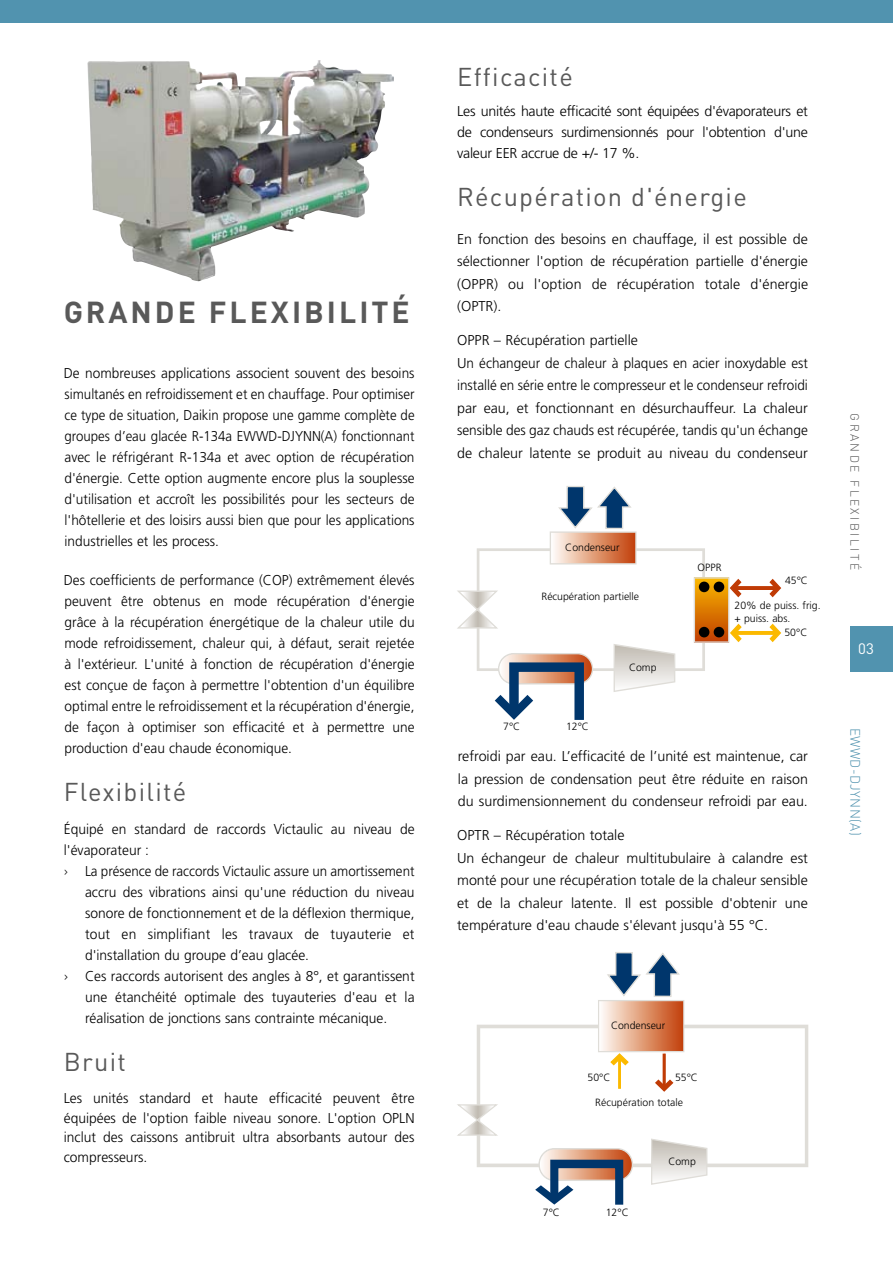
<style>
.page{position:relative;width:893px;height:1263px;background:#fff}
.page>*{position:absolute;margin:0;border:0;box-sizing:border-box;transform-origin:0 0}
.t1{font:700 30px "DIN";letter-spacing:.1em;color:#595959}
.t2{font:25.5px "DIN";letter-spacing:.05em;color:#595959}
.t3{font:15px "DIN";color:#fff}
.t4{font:300 14.25px/22.5px "Frutiger";color:#000;text-align:justify}
.t5{font:300 14.25px/21px "Frutiger";color:#000;text-align:justify;scale:.96 1}
.t6{font:300 14.25px "Frutiger";color:#000;scale:.94 1}
.t7{font:300 13.5px "DIN";letter-spacing:.025em;color:#5193af}
.t8{font:300 12px "DIN";letter-spacing:.2em;color:#595959}
.t9{font:300 10.5px/12.6px "Frutiger";color:#000}
.s1{font-family:"DIN"}
</style>
<div class="page">
<div style="left:850px;top:626px;width:43px;height:45px;background:#5193af"></div>
<div style="left:0;top:0;width:893px;height:22px;background:#5193af"></div>
<svg style="left:743px;top:586px;width:25px;height:4px"></svg>
<svg style="left:768px;top:578px;width:13px;height:20px"></svg>
<svg style="left:743px;top:631px;width:25px;height:4px"></svg>
<svg style="left:768px;top:623px;width:13px;height:20px"></svg>
<svg style="left:457px;top:486px;width:286px;height:234px"></svg>
<svg style="left:477px;top:1025px;width:331px;height:142px"></svg>
<svg style="left:654px;top:1078px;width:20px;height:15px"></svg>
<svg style="left:457px;top:1103px;width:43px;height:34px"></svg>
<svg style="left:650px;top:1138px;width:58px;height:47px"></svg>
<div style="left:539px;top:1149px;width:93px;height:31px;background:linear-gradient(to right,#fffff7,#c34005);border-radius:15px"></div>
<div style="left:538px;top:1148px;width:95px;height:33px;border:1px solid #dfddd8;border-radius:15px"></div>
<svg style="left:535px;top:1155px;width:92px;height:50px"></svg>
<hr style="left:663px;top:1053px;width:3px;height:35px;background:#c03b05">
<hr style="left:618px;top:1057px;width:3px;height:32px;background:#fbb900">
<svg style="left:598px;top:952px;width:86px;height:114px"></svg>
<img style="left:87px;top:60px;width:278px;height:222px">
<h1 class="t1" style="left:64px;top:292px;width:347px">GRANDE FLEXIBILITÉ</h1>
<p class="t5" style="left:64px;top:362px;width:367px">De nombreuses applications associent souvent des besoins simultanés en refroidissement et en chauffage. Pour optimiser ce type de situation, Daikin propose une gamme complète de groupes d’eau glacée R-134a EWWD-DJYNN(A) fonctionnant avec le réfrigérant R-134a et avec option de récupération d'énergie. Cette option augmente encore plus la souplesse d'utilisation et accroît les possibilités pour les secteurs de l'hôtellerie et des loisirs aussi bien que pour les applications industrielles et les process.</p>
<p class="t5" style="left:64px;top:569px;width:367px">Des coefficients de performance (COP) extrêmement élevés peuvent être obtenus en mode récupération d'énergie grâce à la récupération énergétique de la chaleur utile du mode refroidissement, chaleur qui, à défaut, serait rejetée à l'extérieur. L'unité à fonction de récupération d'énergie est conçue de façon à permettre l'obtention d'un équilibre optimal entre le refroidissement et la récupération d'énergie, de façon à optimiser son efficacité et à permettre une production d'eau chaude économique.</p>
<h2 class="t2" style="left:64px;top:777px;width:124px">Flexibilité</h2>
<p class="t4" style="left:64px;top:818px;width:352px">Équipé en standard de raccords Victaulic au niveau de</p>
<p class="t4" style="left:64px;top:839px;width:87px">l'évaporateur :</p>
<p class="t6" style="left:64px;top:863px;width:375px"><span class="s1">›</span> La présence de raccords Victaulic assure un amortissement</p>
<p class="t4" style="left:85px;top:881px;width:331px">accru des vibrations ainsi qu'une réduction du niveau</p>
<p class="t4" style="left:85px;top:902px;width:331px">sonore de fonctionnement et de la déflexion thermique,</p>
<p class="t4" style="left:85px;top:923px;width:331px">tout en simplifiant les travaux de tuyauterie et</p>
<p class="t4" style="left:85px;top:944px;width:226px">d'installation du groupe d’eau glacée.</p>
<p class="t4" style="left:64px;top:965px;width:352px"><span class="s1">›</span> Ces raccords autorisent des angles à 8°, et garantissent</p>
<p class="t4" style="left:85px;top:986px;width:331px">une étanchéité optimale des tuyauteries d'eau et la</p>
<p class="t4" style="left:85px;top:1007px;width:304px">réalisation de jonctions sans contrainte mécanique.</p>
<h2 class="t2" style="left:64px;top:1047px;width:64px">Bruit</h2>
<p class="t4" style="left:64px;top:1088px;width:352px;line-height:19.5px">Les unités standard et haute efficacité peuvent être équipées de l'option faible niveau sonore. L'option OPLN inclut des caissons antibruit ultra absorbants autour des compresseurs.</p>
<h2 class="t2" style="left:457px;top:63px;width:117px">Efficacité</h2>
<p class="t4" style="left:457px;top:100px;width:352px;line-height:21px">Les unités haute efficacité sont équipées d'évaporateurs et de condenseurs surdimensionnés pour l'obtention d'une valeur EER accrue de +/- 17 %.</p>
<h2 class="t2" style="left:457px;top:182px;width:291px">Récupération d'énergie</h2>
<p class="t4" style="left:457px;top:228px;width:353px">En fonction des besoins en chauffage, il est possible de sélectionner l'option de récupération partielle d'énergie (OPPR) ou l'option de récupération totale d'énergie (OPTR).</p>
<p class="t4" style="left:457px;top:329px;width:352px;text-align:left">OPPR – Récupération partielle<br>Un échangeur de chaleur à plaques en acier inoxydable est installé en série entre le compresseur et le condenseur refroidi par eau, et fonctionnant en désurchauffeur. La chaleur sensible des gaz chauds est récupérée, tandis qu'un échange de chaleur latente se produit au niveau du condenseur</p>
<p class="t9" style="left:565px;top:541px;width:56px">Condenseur</p>
<p class="t9" style="left:541px;top:590px;width:99px">Récupération partielle</p>
<p class="t9" style="left:503px;top:720px;width:19px">7°C</p>
<p class="t9" style="left:566px;top:720px;width:24px">12°C</p>
<p class="t9" style="left:629px;top:661px;width:29px">Comp</p>
<p class="t9" style="left:698px;top:560px;width:25px">OPPR</p>
<p class="t9" style="left:785px;top:574px;width:24px">45°C</p>
<p class="t9" style="left:735px;top:599px;width:88px">20% de puiss. frig. + puiss. abs.</p>
<p class="t9" style="left:784px;top:626px;width:24px">50°C</p>
<p class="t4" style="left:458px;top:745px;width:352px">refroidi par eau. L’efficacité de l’unité est maintenue, car la pression de condensation peut être réduite en raison du surdimensionnement du condenseur refroidi par eau.</p>
<p class="t4" style="left:457px;top:824px;width:352px;text-align:left">OPTR – Récupération totale<br>Un échangeur de chaleur multitubulaire à calandre est monté pour une récupération totale de la chaleur sensible et de la chaleur latente. Il est possible d'obtenir une température d'eau chaude s'élevant jusqu'à 55 °C.</p>
<p class="t8" style="left:863px;top:413px;width:158px;rotate:90deg">GRANDE FLEXIBILITÉ</p>
<p class="t3" style="left:858px;top:640px;width:17px">03</p>
<p class="t7" style="left:864px;top:728px;width:109px;rotate:90deg">EWWD-DJYNN(A)</p>
<p class="t9" style="left:611px;top:1019px;width:56px">Condenseur</p>
<p class="t9" style="left:588px;top:1071px;width:24px">50°C</p>
<p class="t9" style="left:675px;top:1071px;width:24px">55°C</p>
<p class="t9" style="left:595px;top:1096px;width:89px">Récupération totale</p>
<p class="t9" style="left:543px;top:1206px;width:19px">7°C</p>
<p class="t9" style="left:606px;top:1206px;width:24px">12°C</p>
<p class="t9" style="left:668px;top:1155px;width:29px">Comp</p>
</div>
